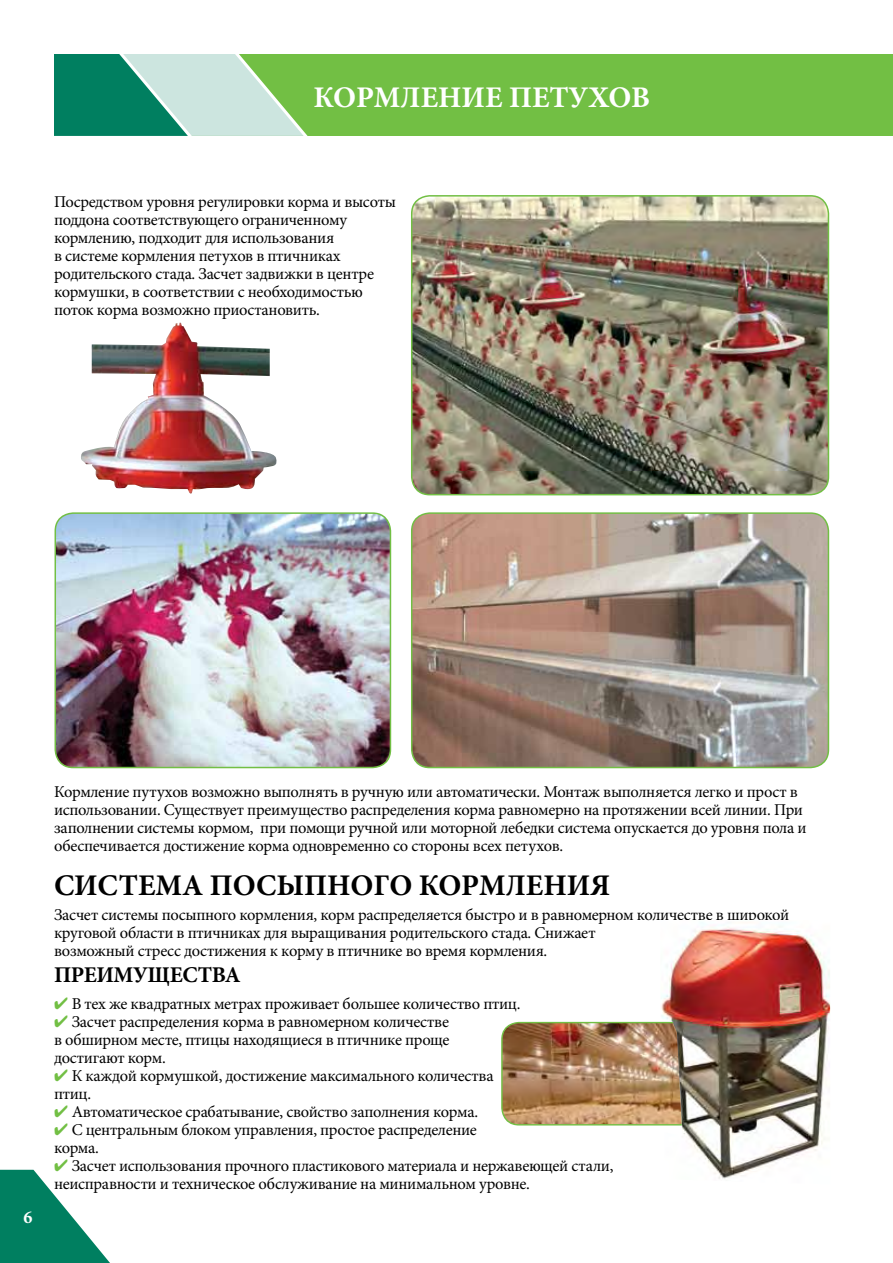
<style>
.page{position:relative;width:893px;height:1263px;background:#fff}
.page>*{position:absolute;margin:0;border:0;box-sizing:border-box;transform-origin:0 0}
.t1{font:700 30px "Minion Pro";color:#000}
.t2{font:700 30px "Minion Pro";color:#fff}
.t3{font:700 22.5px "Minion Pro";letter-spacing:-.02em;color:#000}
.t4{font:700 18px "Minion Pro";color:#fff}
.t5{font:16.5px/18px "Minion Pro";letter-spacing:-.02em;color:#000}
.s1{color:#72bf44}
</style>
<div class="page">
<div style="left:54px;top:54px;width:839px;height:82px;background:#72bf44"></div>
<svg style="left:54px;top:54px;width:254px;height:82px;background:#71b898"></svg>
<svg style="left:0;top:1170px;width:110px;height:93px"></svg>
<img style="left:81px;top:323px;width:196px;height:171px">
<img style="left:412px;top:196px;width:416px;height:299px">
<div style="left:411px;top:195px;width:418px;height:300px;border:2px solid #72bf44;border-radius:18px"></div>
<img style="left:55px;top:513px;width:335px;height:254px">
<div style="left:55px;top:512px;width:336px;height:256px;border:2px solid #72bf44;border-radius:18px"></div>
<img style="left:412px;top:513px;width:416px;height:254px">
<div style="left:411px;top:512px;width:418px;height:256px;border:2px solid #72bf44;border-radius:18px"></div>
<img style="left:501px;top:1021px;width:159px;height:105px">
<img style="left:660px;top:922px;width:170px;height:257px">
<h1 class="t2" style="left:314px;top:76px;width:338px">КОРМЛЕНИЕ ПЕТУХОВ</h1>
<p class="t5" style="left:54px;top:193px;width:344px">Посредством уровня регулировки корма и высоты поддона соответствующего ограниченному кормлению, подходит для использования<br>в системе кормления петухов в птичниках родительского стада. Засчет задвижки в центре кормушки, в соответствии с необходимостью поток корма возможно приостановить.</p>
<p class="t4" style="left:23px;top:1204px;width:10px">6</p>
<p class="t5" style="left:54px;top:782px;width:754px">Кормление путухов возможно выполнять в ручную или автоматически. Монтаж выполняется легко и прост в использовании. Существует преимущество распределения корма равномерно на протяжении всей линии. При заполнении системы кормом, при помощи ручной или моторной лебедки система опускается до уровня пола и обеспечивается достижение корма одновременно со стороны всех петухов.</p>
<h1 class="t1" style="left:54px;top:864px;width:558px">СИСТЕМА ПОСЫПНОГО КОРМЛЕНИЯ</h1>
<p class="t5" style="left:54px;top:905px;width:737px">Засчет системы посыпного кормления, корм распределяется быстро и в равномерном количестве в широкой круговой области в птичниках для выращивания родительского стада. Снижает<br>возможный стресс достижения к корму в птичнике во время кормления.</p>
<h2 class="t3" style="left:54px;top:959px;width:188px">ПРЕИМУЩЕСТВА</h2>
<p class="t5" style="left:54px;top:994px;width:468px"><span class="s1">✔</span> В тех же квадратных метрах проживает большее количество птиц.</p>
<p class="t5" style="left:54px;top:1012px;width:397px;text-align:justify"><span class="s1">✔</span> Засчет распределения корма в равномерном количестве в обширном месте, птицы находящиеся в птичнике проще достигают корм.</p>
<p class="t5" style="left:54px;top:1066px;width:441px"><span class="s1">✔</span> К каждой кормушкой, достижение максимального количества птиц.</p>
<p class="t5" style="left:54px;top:1102px;width:426px"><span class="s1">✔</span> Автоматическое срабатывание, свойство заполнения корма.</p>
<p class="t5" style="left:54px;top:1120px;width:424px"><span class="s1">✔</span> С центральным блоком управления, простое распределение корма.</p>
<p class="t5" style="left:54px;top:1156px;width:561px"><span class="s1">✔</span> Засчет использования прочного пластикового материала и нержавеющей стали, неисправности и техническое обслуживание на минимальном уровне.</p>
</div>
